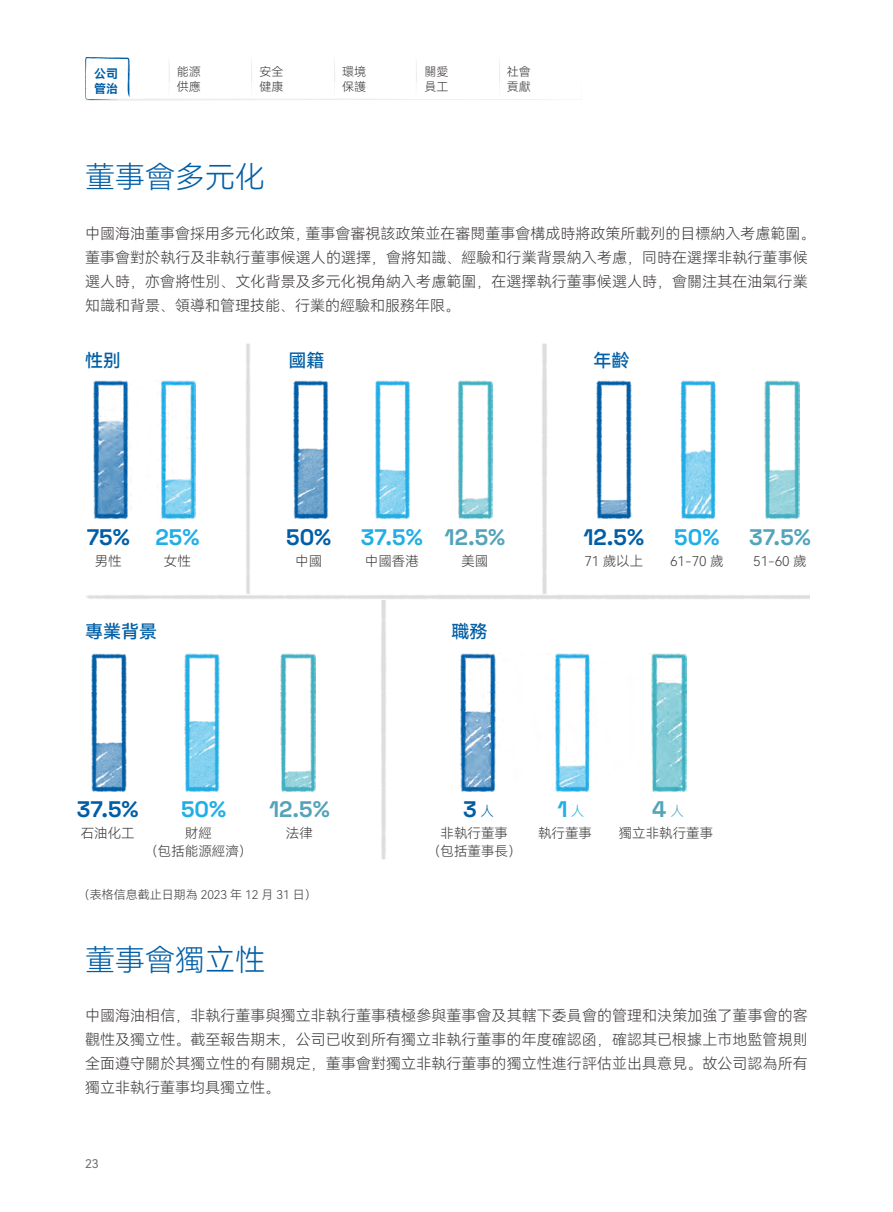
<style>
.page{position:relative;width:893px;height:1212px;background:#fff}
.page>*{position:absolute;margin:0;border:0;box-sizing:border-box;transform-origin:0 0}
.t1{font:30px "Harmony OS Sans SC Light";color:#005ea6}
.t2{font:700 22.5px "Space Grotesk";color:#005ea6}
.t3{font:700 22.5px "Space Grotesk";color:#53a3ba}
.t4{font:700 22.5px "Space Grotesk";color:#20aee6}
.t5{font:18px "Harmony OS Sans SC Medium";color:#005ea6}
.t6{font:15px/24px "Harmony OS Sans SC Light";letter-spacing:.005em;color:#3e3a39}
.t7{font:13.5px/18px "Harmony OS Sans SC Light";color:#3e3a39;text-align:center}
.t8{font:13.5px "Harmony OS Sans SC Light";color:#005ea6}
.t9{font:13.5px "Harmony OS Sans SC Light";color:#20aee6}
.t10{font:12px/14.4px "Harmony OS Sans SC Light";color:#3e3a39}
.t11{font:12px/14.4px "Harmony OS Sans SC Bold";color:#005ea6}
.t12{font:12px "Harmony OS Sans SC";color:#727171}
.s1{color:#20aee6}
.s2{font-family:"Harmony OS Sans SC Light";font-weight:400;font-size:13.5px}
</style>
<div class="page">
<svg style="left:85px;top:57px;width:467px;height:44px"></svg>
<img style="left:381px;top:600px;width:5px;height:259px">
<img style="left:246px;top:343px;width:5px;height:251px">
<img style="left:542px;top:343px;width:5px;height:251px">
<img style="left:93px;top:381px;width:103px;height:137px">
<img style="left:294px;top:381px;width:199px;height:137px">
<img style="left:597px;top:381px;width:202px;height:137px">
<img style="left:461px;top:654px;width:225px;height:137px">
<img style="left:92px;top:654px;width:223px;height:137px">
<p class="t11" style="left:94px;top:66px;width:25px">公司管治</p>
<p class="t10" style="left:177px;top:64px;width:25px">能源供應</p>
<p class="t10" style="left:260px;top:64px;width:25px">安全健康</p>
<p class="t10" style="left:342px;top:64px;width:25px">環境保護</p>
<p class="t10" style="left:425px;top:64px;width:25px">關愛員工</p>
<p class="t10" style="left:507px;top:64px;width:25px">社會貢獻</p>
<h1 class="t1" style="left:85px;top:157px;width:181px">董事會多元化</h1>
<p class="t6" style="left:85px;top:221px;width:732px">中國海油董事會採用多元化政策，董事會審視該政策並在審閱董事會構成時將政策所載列的目標納入考慮範圍。董事會對於執行及非執行董事候選人的選擇，會將知識、經驗和行業背景納入考慮，同時在選擇非執行董事候選人時，亦會將性別、文化背景及多元化視角納入考慮範圍，在選擇執行董事候選人時，會關注其在油氣行業知識和背景、領導和管理技能、行業的經驗和服務年限。</p>
<p class="t5" style="left:85px;top:348px;width:37px">性别</p>
<p class="t5" style="left:288px;top:348px;width:37px">國籍</p>
<p class="t5" style="left:593px;top:348px;width:37px">年齡</p>
<h2 class="t2" style="left:87px;top:520px;width:114px">75% <span class="s1">25%</span></h2>
<h2 class="t2" style="left:286px;top:520px;width:47px">50%</h2>
<h2 class="t4" style="left:361px;top:520px;width:63px">37.5%</h2>
<h2 class="t2" style="left:583px;top:520px;width:62px">12.5%</h2>
<h2 class="t3" style="left:445px;top:520px;width:62px">12.5%</h2>
<h2 class="t4" style="left:674px;top:520px;width:47px">50%</h2>
<h2 class="t3" style="left:749px;top:520px;width:63px">37.5%</h2>
<p class="t7" style="left:95px;top:552px;width:28px">男性</p>
<p class="t7" style="left:164px;top:552px;width:28px">女性</p>
<p class="t7" style="left:295px;top:552px;width:28px">中國</p>
<p class="t7" style="left:461px;top:552px;width:28px">美國</p>
<p class="t7" style="left:670px;top:552px;width:55px">61-70 歲</p>
<p class="t7" style="left:365px;top:552px;width:56px">中國香港</p>
<p class="t7" style="left:584px;top:552px;width:60px">71 歲以上</p>
<p class="t7" style="left:753px;top:552px;width:55px">51-60 歲</p>
<p class="t5" style="left:85px;top:619px;width:73px">專業背景</p>
<p class="t5" style="left:452px;top:619px;width:37px">職務</p>
<h2 class="t4" style="left:181px;top:792px;width:47px">50%</h2>
<h2 class="t4" style="left:557px;top:792px;width:12px">1</h2>
<h2 class="t3" style="left:269px;top:792px;width:62px">12.5%</h2>
<p class="t8" style="left:481px;top:802px;width:15px">人</p>
<p class="t9" style="left:571px;top:802px;width:15px">人</p>
<h2 class="t3" style="left:652px;top:792px;width:33px">4 <span class="s2">人</span></h2>
<h2 class="t2" style="left:77px;top:792px;width:63px">37.5%</h2>
<h2 class="t2" style="left:463px;top:792px;width:15px">3</h2>
<p class="t7" style="left:286px;top:824px;width:28px">法律</p>
<p class="t7" style="left:619px;top:824px;width:96px">獨立非執行董事</p>
<p class="t7" style="left:144px;top:824px;width:109px">財經<br>（包括能源經濟）</p>
<p class="t7" style="left:538px;top:824px;width:55px">執行董事</p>
<p class="t7" style="left:81px;top:824px;width:56px">石油化工</p>
<p class="t7" style="left:427px;top:824px;width:96px">非執行董事<br>（包括董事長）</p>
<p class="t10" style="left:78px;top:887px;width:241px">（表格信息截止日期為 2023 年 12 月 31 日）</p>
<h1 class="t1" style="left:85px;top:939px;width:181px">董事會獨立性</h1>
<p class="t6" style="left:85px;top:1003px;width:724px;text-align:justify">中國海油相信，非執行董事與獨立非執行董事積極參與董事會及其轄下委員會的管理和決策加強了董事會的客觀性及獨立性。截至報告期末，公司已收到所有獨立非執行董事的年度確認函，確認其已根據上市地監管規則全面遵守關於其獨立性的有關規定，董事會對獨立非執行董事的獨立性進行評估並出具意見。故公司認為所有獨立非執行董事均具獨立性。</p>
<p class="t12" style="left:85px;top:1155px;width:15px">23</p>
</div>
